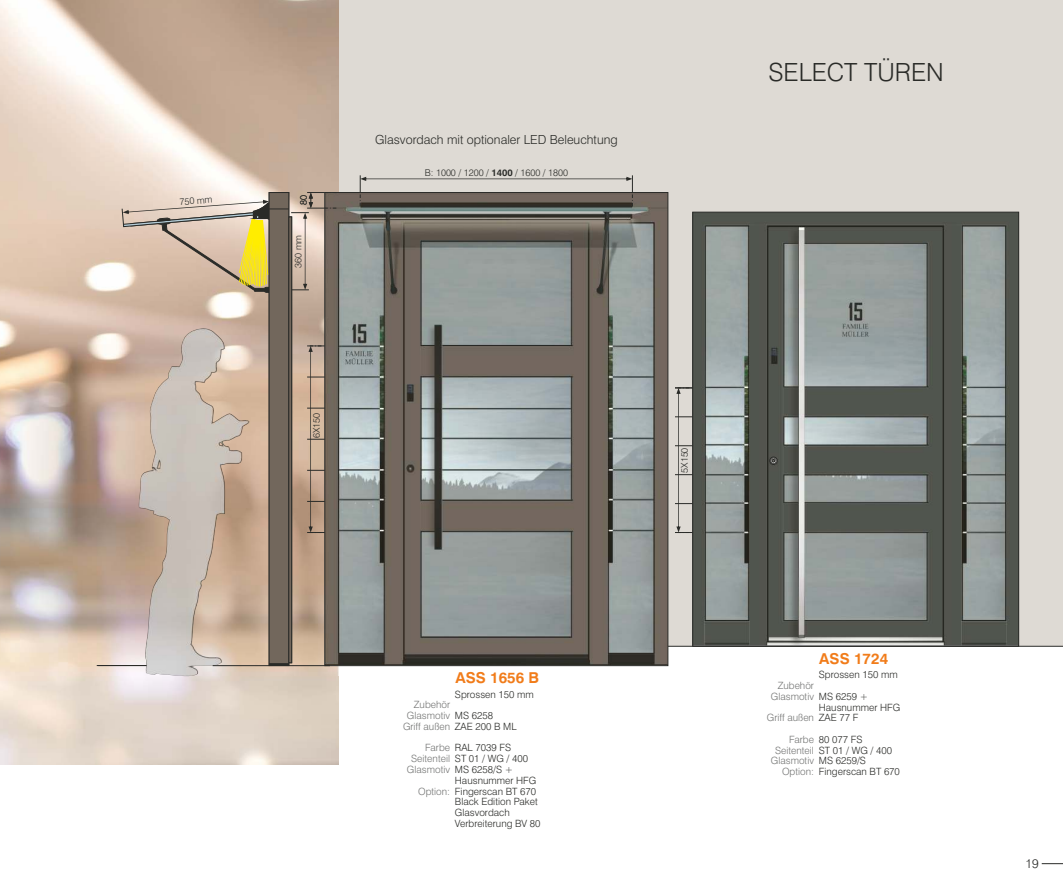
<style>
.page{position:relative;width:1063px;height:886px;background:#fff}
.page>*{position:absolute;margin:0;border:0;box-sizing:border-box;transform-origin:0 0}
.t1{font:300 25px "Swiss 721 BT";color:#2a2b28}
.t2{font:700 15px "Swiss 721 BT";color:#f17c1a}
.t3{font:300 12.5px "Swiss 721 BT";color:#2a2b28}
.t4{font:300 10px/10.8px "Swiss 721 BT";color:#2a2b28}
.t5{font:300 10px/10.8px "Swiss 721 BT";color:#737473;text-align:right}
.t6{font:300 9.38px "Swiss 721 BT";color:#2a2b28}
.s1{font-weight:700}
</style>
<div class="page">
<div style="left:338px;top:0;width:725px;height:646px;background:#dedad4"></div>
<img style="left:0;top:278px;width:338px;height:397px">
<svg style="left:1042px;top:863px;width:21px;height:1px"></svg>
<img style="left:695px;top:214px;width:322px;height:430px">
<div style="left:693px;top:212px;width:326px;height:434px;border:1px solid #2a2b28"></div>
<hr style="left:449px;top:646px;width:614px;height:1px;background:#2a2b28">
<img style="left:336px;top:194px;width:330px;height:470px">
<hr style="left:97px;top:665px;width:49px;height:1px;background:#2a2b28">
<hr style="left:213px;top:665px;width:117px;height:1px;background:#2a2b28">
<svg style="left:360px;top:175px;width:273px;height:31px;background:#9e9891"></svg>
<svg style="left:770px;top:457px;width:7px;height:7px"></svg>
<div style="left:770px;top:457px;width:7px;height:8px;border:1px solid #2a2b28;border-radius:50%"></div>
<svg style="left:121px;top:192px;width:215px;height:473px;background:#bca997"></svg>
<svg style="left:675px;top:387px;width:18px;height:146px;background:#c4c1bc"></svg>
<p class="t6" style="left:179px;top:198px;width:35px;rotate:-4deg">750 mm</p>
<p class="t6" style="left:300px;top:205px;width:11px;rotate:-90deg">80</p>
<p class="t6" style="left:294px;top:268px;width:35px;rotate:-90deg">360 mm</p>
<p class="t3" style="left:375px;top:135px;width:244px">Glasvordach mit optionaler LED Beleuchtung</p>
<p class="t6" style="left:425px;top:169px;width:145px">B: 1000 / 1200 / <span class="s1">1400</span> / 1600 / 1800</p>
<p class="t6" style="left:313px;top:438px;width:27px;rotate:-90deg">6X150</p>
<p class="t6" style="left:681px;top:473px;width:27px;rotate:-90deg">5X150</p>
<p class="t2" style="left:455px;top:672px;width:85px">ASS 1656 B</p>
<p class="t4" style="left:455px;top:684px;width:80px;line-height:21.6px">Sprossen 150 mm<br>MS 6258</p>
<p class="t4" style="left:455px;top:716px;width:63px;line-height:21.6px">ZAE 200 B ML<br>RAL 7039 FS</p>
<p class="t4" style="left:455px;top:754px;width:87px">ST 01 / WG / 400<br>MS 6258/S +<br>Hausnummer HFG<br>Fingerscan BT 670<br>Black Edition Paket<br>Glasvordach<br>Verbreiterung BV 80</p>
<p class="t5" style="left:403px;top:700px;width:49px">Zubehör<br>Glasmotiv<br>Griff außen</p>
<p class="t5" style="left:407px;top:743px;width:45px">Farbe<br>Seitenteil<br>Glasmotiv</p>
<p class="t5" style="left:418px;top:787px;width:34px">Option:</p>
<p class="t1" style="left:768px;top:62px;width:177px">SELECT TÜREN</p>
<p class="t2" style="left:819px;top:652px;width:70px">ASS 1724</p>
<p class="t4" style="left:819px;top:665px;width:80px;line-height:21.6px">Sprossen 150 mm<br>MS 6259 +</p>
<p class="t4" style="left:819px;top:702px;width:83px">Hausnummer HFG<br>ZAE 77 F</p>
<p class="t4" style="left:819px;top:735px;width:83px">80 077 FS<br>ST 01 / WG / 400<br>MS 6259/S<br>Fingerscan BT 670</p>
<p class="t5" style="left:771px;top:681px;width:45px">Zubehör<br>Glasmotiv</p>
<p class="t5" style="left:767px;top:708px;width:49px;line-height:21.6px">Griff außen<br>Farbe</p>
<p class="t5" style="left:771px;top:746px;width:45px">Seitenteil<br>Glasmotiv<br>Option:</p>
<p class="t3" style="left:1025px;top:859px;width:15px">19</p>
</div>
